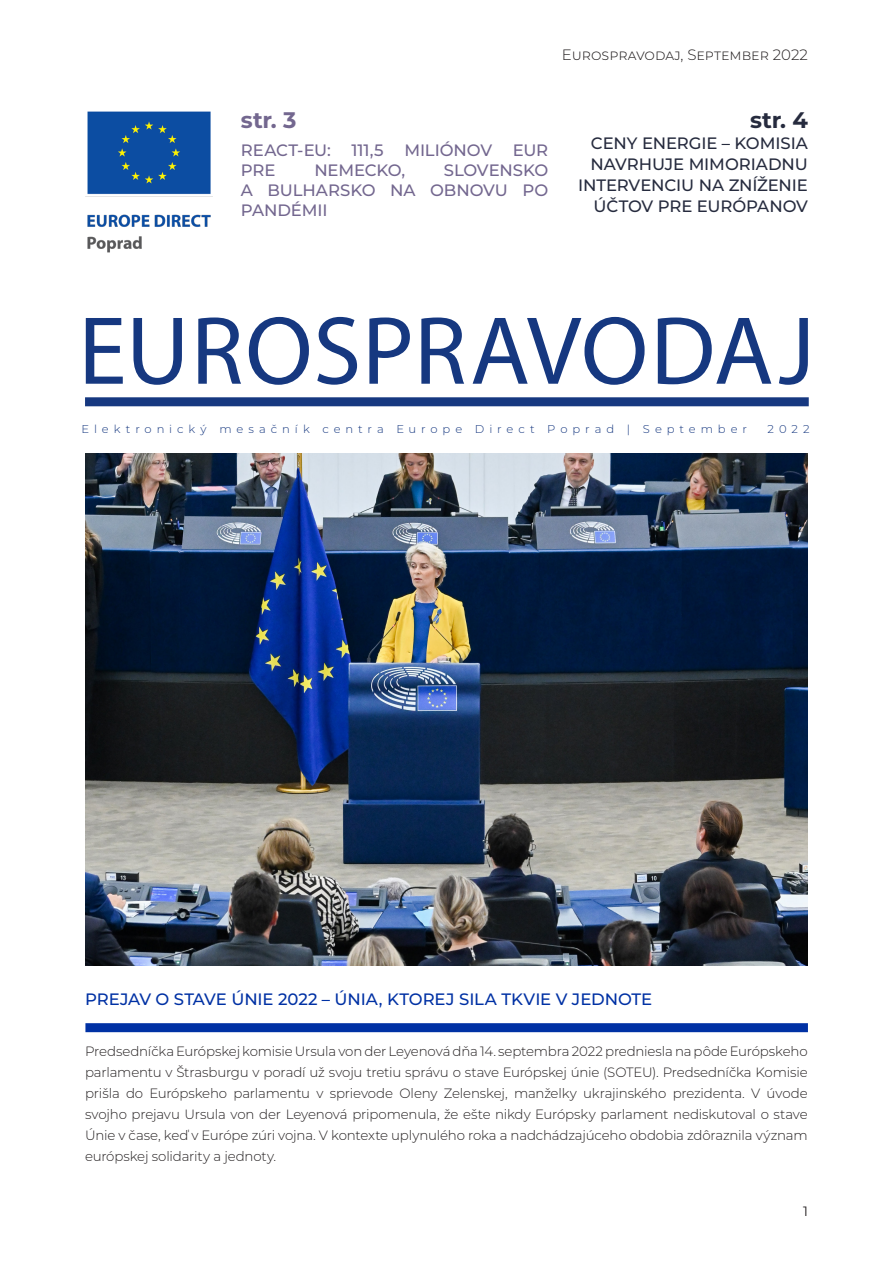
<style>
.page{position:relative;width:893px;height:1263px;background:#fff}
.page>*{position:absolute;margin:0;border:0;box-sizing:border-box;transform-origin:0 0}
.Header_BIG_Title{font:97.5px "Myriad Pro";letter-spacing:.005em;color:#163880}
.Left_Number{font:700 22.5px "Montserrat";color:#73678f}
.Right_Number{font:700 22.5px "Montserrat";color:#262b3e}
.Right_Number-2{font:500 16.5px/21px "Montserrat";letter-spacing:-.005em;color:#262b3e;text-align:right}
.Box2_BodyText_Black{font:500 16.5px/19.8px "Montserrat";letter-spacing:-.005em;color:#73678f}
.Box2_BodyText_Black-2{font:500 16.5px "Montserrat";letter-spacing:-.005em;color:#0031a4}
.t1{font:300 15px "Montserrat";color:#231f20}
.Box2_BodyText_Black-3{font:300 13.5px/21px "Montserrat";letter-spacing:-.015em;color:#231f20;text-align:justify}
.t2{font:13.5px "Montserrat";color:#231f20}
.Header_SubTitle{font:300 11.4px "Montserrat";letter-spacing:.425em;color:#163880}
</style>
<div class="page">
<div style="left:85px;top:1023px;width:723px;height:9px;background:#0031a4"></div>
<img style="left:85px;top:453px;width:723px;height:512px">
<img style="left:85px;top:111px;width:127px;height:141px">
<div style="left:85px;top:397px;width:724px;height:9px;background:#163880"></div>
<p class="t1" style="left:562px;top:45px;width:248px">Eurospravodaj, September 2022</p>
<p class="Left_Number" style="left:241px;top:104px;width:57px">str. 3</p>
<p class="Box2_BodyText_Black" style="left:241px;top:140px;width:309px">REACT-EU: 111,5 MILIÓNOV EUR<br>PRE</p>
<p class="Box2_BodyText_Black" style="left:241px;top:160px;width:309px;text-align:justify;text-indent:203px">SLOVENSKO A BULHARSKO NA OBNOVU PO PANDÉMII</p>
<p class="Box2_BodyText_Black" style="left:314px;top:160px;width:92px">NEMECKO,</p>
<p class="Right_Number" style="left:750px;top:104px;width:59px">str. 4</p>
<p class="Right_Number-2" style="left:578px;top:132px;width:231px">CENY ENERGIE – KOMISIA<br>NAVRHUJE MIMORIADNU<br>INTERVENCIU NA ZNÍŽENIE<br>ÚČTOV PRE EURÓPANOV</p>
<p class="Header_BIG_Title" style="left:78px;top:291px;width:738px">EUROSPRAVODAJ</p>
<p class="Header_SubTitle" style="left:82px;top:421px;width:667px">Elektronický mesačník centra Europe Direct Poprad | September</p>
<p class="Header_SubTitle" style="left:768px;top:421px;width:44px">2022</p>
<p class="Box2_BodyText_Black-2" style="left:85px;top:987px;width:569px">PREJAV O STAVE ÚNIE 2022 – ÚNIA, KTOREJ SILA TKVIE V JEDNOTE</p>
<p class="Box2_BodyText_Black-3" style="left:85px;top:1040px;width:724px">Predsedníčka Európskej komisie Ursula von der Leyenová dňa 14. septembra 2022 predniesla na pôde Európskeho parlamentu v Štrasburgu v poradí už svoju tretiu správu o stave Európskej únie (SOTEU). Predsedníčka Komisie prišla do Európskeho parlamentu v sprievode Oleny Zelenskej, manželky ukrajinského prezidenta. V úvode svojho prejavu Ursula von der Leyenová pripomenula, že ešte nikdy Európsky parlament nediskutoval o stave Únie v čase, keď v Európe zúri vojna. V kontexte uplynulého roka a nadchádzajúceho obdobia zdôraznila význam európskej solidarity a jednoty.</p>
<p class="t2" style="left:803px;top:1202px;width:6px">1</p>
</div>
